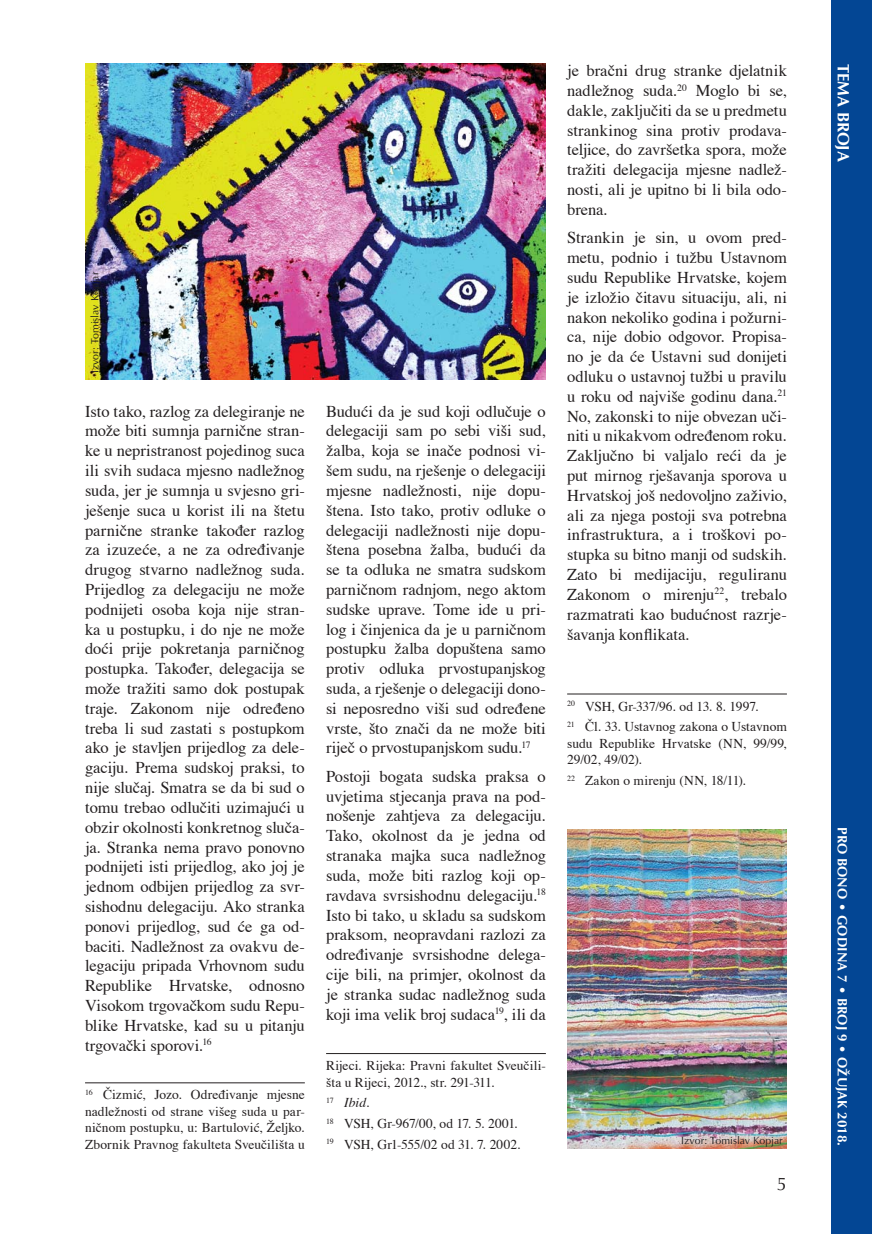
<style>
.page{position:relative;width:872px;height:1234px;background:#fff}
.page>*{position:absolute;margin:0;border:0;box-sizing:border-box;transform-origin:0 0}
.t1{font:18px "Optima CE";color:#231f20}
.t2{font:16.5px/19.8px "Times";letter-spacing:-.005em;color:#231f20;text-align:justify}
.t3{font:700 16.5px "Optima CE";color:#fff}
.t4{font:13.5px/16.5px "Times";color:#231f20}
.t5{font:700 13.5px "Optima CE";color:#fff}
.t6{font:10.5px "Optima CE";color:#231f20}
.s1{font-style:italic}
</style>
<div class="page">
<img style="left:567px;top:829px;width:220px;height:319px">
<hr style="left:85px;top:1082px;width:220px;height:1px;background:#231f20">
<hr style="left:326px;top:1052px;width:220px;height:1px;background:#231f20">
<img style="left:85px;top:64px;width:461px;height:315px">
<hr style="left:567px;top:693px;width:220px;height:1px;background:#231f20">
<div style="left:831px;top:0;width:41px;height:1233px;background:#034694"></div>
<p class="t6" style="left:90px;top:373px;width:103px;rotate:-90deg">Izvor: Tomislav Kopjar</p>
<p class="t2" style="left:85px;top:402px;width:221px">Isto tako, razlog za delegiranje ne može biti sumnja parnične stran&shy;ke u nepristranost pojedinog suca ili svih sudaca mjesno nadležnog suda, jer je sumnja u svjesno gri&shy;ješenje suca u korist ili na štetu parnične stranke također razlog za izuzeće, a ne za određivanje drugog stvarno nadležnog suda.<br>Prijedlog za delegaciju ne može podnijeti osoba koja nije stran&shy;ka u postupku, i do nje ne može doći prije pokretanja parničnog postupka. Također, delegacija se može tražiti samo dok postupak traje. Zakonom nije određeno treba li sud zastati s postupkom ako je stavljen prijedlog za dele&shy;gaciju. Prema sudskoj praksi, to nije slučaj. Smatra se da bi sud o tomu trebao odlučiti uzimajući u obzir okolnosti konkretnog sluča&shy;ja. Stranka nema pravo ponovno podnijeti isti prijedlog, ako joj je jednom odbijen prijedlog za svr&shy;sishodnu delegaciju. Ako stranka ponovi prijedlog, sud će ga od&shy;baciti. Nadležnost za ovakvu de&shy;legaciju pripada Vrhovnom sudu Republike Hrvatske, odnosno Visokom trgovačkom sudu Repu&shy;blike Hrvatske, kad su u pitanju trgovački sporovi.<sup>16</sup></p>
<p class="t4" style="left:85px;top:1087px;width:221px;text-align:justify"><sup>16</sup> Čizmić, Jozo. Određivanje mjesne nadležnosti od strane višeg suda u par&shy;ničnom postupku, u: Bartulović, Željko.<br>Zbornik Pravnog fakulteta Sveučilišta u</p>
<p class="t2" style="left:326px;top:402px;width:221px">Budući da je sud koji odlučuje o delegaciji sam po sebi viši sud, žalba, koja se inače podnosi vi&shy;šem sudu, na rješenje o delegaciji mjesne nadležnosti, nije dopu&shy;štena. Isto tako, protiv odluke o delegaciji nadležnosti nije dopu&shy;štena posebna žalba, budući da se ta odluka ne smatra sudskom parničnom radnjom, nego aktom sudske uprave. Tome ide u pri&shy;log i činjenica da je u parničnom postupku žalba dopuštena samo protiv odluka prvostupanjskog suda, a rješenje o delegaciji dono&shy;si neposredno viši sud određene vrste, što znači da ne može biti riječ o prvostupanjskom sudu.<sup>17</sup></p>
<p class="t2" style="left:326px;top:767px;width:221px">Postoji bogata sudska praksa o uvjetima stjecanja prava na pod&shy;nošenje zahtjeva za delegaciju.<br>Tako, okolnost da je jedna od stranaka majka suca nadležnog suda, može biti razlog koji op&shy;ravdava svrsishodnu delegaciju.<sup>18<br></sup>Isto bi tako, u skladu sa sudskom praksom, neopravdani razlozi za određivanje svrsishodne delega&shy;cije bili, na primjer, okolnost da je stranka sudac nadležnog suda koji ima velik broj sudaca<sup>19</sup>, ili da</p>
<p class="t4" style="left:326px;top:1058px;width:221px">Rijeci. Rijeka: Pravni fakultet Sveučili&shy;šta u Rijeci, 2012., str. 291-311.</p>
<p class="t4" style="left:326px;top:1093px;width:196px;line-height:20.7px"><sup>17</sup> <span class="s1">Ibid.<br></span><sup>18</sup> VSH, Gr-967/00, od 17. 5. 2001.<br><sup>19</sup> VSH, Gr1-555/02 od 31. 7. 2002.</p>
<p class="t2" style="left:567px;top:62px;width:221px">je bračni drug stranke djelatnik nadležnog suda.<sup>20</sup> Moglo bi se, dakle, zaključiti da se u predmetu strankinog sina protiv prodava&shy;teljice, do završetka spora, može tražiti delegacija mjesne nadlež&shy;nosti, ali je upitno bi li bila odo&shy;brena.</p>
<p class="t2" style="left:567px;top:229px;width:221px">Strankin je sin, u ovom pred&shy;metu, podnio i tužbu Ustavnom sudu Republike Hrvatske, kojem je izložio čitavu situaciju, ali, ni nakon nekoliko godina i požurni&shy;ca, nije dobio odgovor. Propisa&shy;no je da će Ustavni sud donijeti odluku o ustavnoj tužbi u pravilu u roku od najviše godinu dana.<sup>21<br></sup>No, zakonski to nije obvezan uči&shy;niti u nikakvom određenom roku.<br>Zaključno bi valjalo reći da je put mirnog rješavanja sporova u Hrvatskoj još nedovoljno zaživio, ali za njega postoji sva potrebna infrastruktura, a i troškovi po&shy;stupka su bitno manji od sudskih.<br>Zato bi medijaciju, reguliranu Zakonom o mirenju<sup>22</sup>, trebalo razmatrati kao budućnost razrje&shy;šavanja konflikata.</p>
<p class="t4" style="left:567px;top:696px;width:221px;line-height:20.7px"><sup>20</sup> VSH, Gr-337/96. od 13. 8. 1997.<br><sup>21</sup> Čl. 33. Ustavnog zakona o Ustavnom</p>
<p class="t4" style="left:567px;top:736px;width:221px">sudu Republike Hrvatske (NN, 99/99,<br>29/02, 49/02).</p>
<p class="t4" style="left:567px;top:773px;width:180px"><sup>22</sup> Zakon o mirenju (NN, 18/11).</p>
<p class="t6" style="left:681px;top:1134px;width:103px">Izvor: Tomislav Kopjar</p>
<p class="t1" style="left:777px;top:1174px;width:12px">5</p>
<p class="t3" style="left:851px;top:64px;width:99px;rotate:90deg">TEMA BROJA</p>
<p class="t5" style="left:849px;top:826px;width:320px;rotate:90deg">PRO BONO • GODINA 7 • BROJ 9 • OŽUJAK 2018.</p>
</div>
